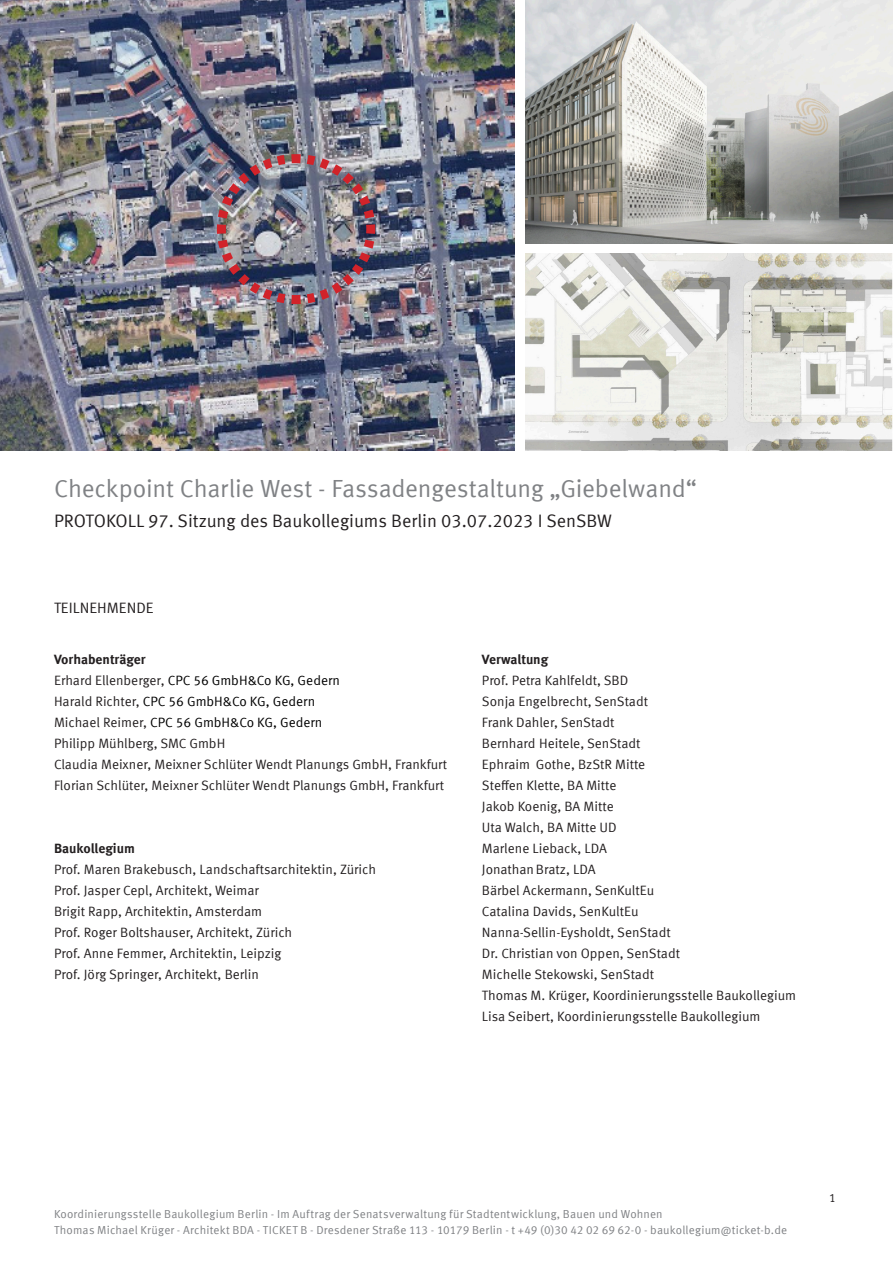
<style>
.page{position:relative;width:893px;height:1263px;background:#fff}
.page>*{position:absolute;margin:0;border:0;box-sizing:border-box;transform-origin:0 0}
.t1{font:24.75px "Meta Offc Norm";letter-spacing:-.01em;color:#808285}
.t2{font:18px "Meta Offc Norm";color:#231f20}
.t3{font:15px "Meta Offc Norm";color:#231f20}
.t4{font:13.5px "Meta Offc Norm";color:#231f20}
.t5{font:13.5px "Meta Offc Norm";color:#000}
.t6{font:700 13.5px "Meta Offc";letter-spacing:-.005em;color:#231f20}
.t7{font:12px "Meta Offc Norm";color:#231f20}
.t8{font:11.55px/15.8px "Meta Offc Norm";letter-spacing:.015em;color:#808285}
.s1{color:#231f20}
</style>
<div class="page">
<img style="left:0;top:0;width:514px;height:450px">
<img style="left:212px;top:149px;width:168px;height:160px">
<img style="left:525px;top:0;width:368px;height:243px">
<img style="left:525px;top:253px;width:368px;height:197px">
<p class="t1" style="left:54px;top:474px;width:645px">Checkpoint Charlie West - Fassadengestaltung „Giebelwand“</p>
<p class="t2" style="left:54px;top:510px;width:559px">PROTOKOLL 97. Sitzung des Baukollegiums Berlin 03.07.2023 I SenSBW</p>
<p class="t3" style="left:54px;top:599px;width:101px">TEILNEHMENDE</p>
<p class="t6" style="left:54px;top:651px;width:93px">Vorhabenträger</p>
<p class="t5" style="left:54px;top:673px;width:287px"><span class="s1">Erhard Ellenberger,</span> CPC 56 GmbH&amp;Co KG, Gedern</p>
<p class="t5" style="left:54px;top:694px;width:263px"><span class="s1">Harald Richter,</span> CPC 56 GmbH&amp;Co KG, Gedern</p>
<p class="t5" style="left:54px;top:715px;width:270px"><span class="s1">Michael Reimer,</span> CPC 56 GmbH&amp;Co KG, Gedern</p>
<p class="t4" style="left:54px;top:736px;width:173px">Philipp Mühlberg, SMC GmbH</p>
<p class="t4" style="left:54px;top:757px;width:395px">Claudia Meixner, Meixner Schlüter Wendt Planungs GmbH, Frankfurt</p>
<p class="t4" style="left:54px;top:778px;width:392px">Florian Schlüter, Meixner Schlüter Wendt Planungs GmbH, Frankfurt</p>
<p class="t6" style="left:54px;top:840px;width:82px">Baukollegium</p>
<p class="t4" style="left:54px;top:862px;width:324px">Prof. Maren Brakebusch, Landschaftsarchitektin, Zürich</p>
<p class="t4" style="left:54px;top:883px;width:206px">Prof. Jasper Cepl, Architekt, Weimar</p>
<p class="t4" style="left:54px;top:904px;width:210px">Brigit Rapp, Architektin, Amsterdam</p>
<p class="t4" style="left:54px;top:925px;width:240px">Prof. Roger Boltshauser, Architekt, Zürich</p>
<p class="t4" style="left:54px;top:946px;width:229px">Prof. Anne Femmer, Architektin, Leipzig</p>
<p class="t4" style="left:54px;top:967px;width:207px">Prof. Jörg Springer, Architekt, Berlin</p>
<p class="t6" style="left:482px;top:651px;width:68px">Verwaltung</p>
<p class="t4" style="left:482px;top:673px;width:148px">Prof. Petra Kahlfeldt, SBD</p>
<p class="t4" style="left:482px;top:694px;width:168px">Sonja Engelbrecht, SenStadt</p>
<p class="t4" style="left:482px;top:715px;width:134px">Frank Dahler, SenStadt</p>
<p class="t4" style="left:482px;top:736px;width:160px">Bernhard Heitele, SenStadt</p>
<p class="t4" style="left:482px;top:757px;width:165px">Ephraim Gothe, BzStR Mitte</p>
<p class="t4" style="left:482px;top:778px;width:136px">Steffen Klette, BA Mitte</p>
<p class="t4" style="left:482px;top:799px;width:133px">Jakob Koenig, BA Mitte</p>
<p class="t4" style="left:482px;top:820px;width:136px">Uta Walch, BA Mitte UD</p>
<p class="t4" style="left:482px;top:841px;width:127px">Marlene Lieback, LDA</p>
<p class="t4" style="left:482px;top:862px;width:115px">JonathanBratz, LDA</p>
<p class="t4" style="left:482px;top:883px;width:174px">Bärbel Ackermann, SenKultEu</p>
<p class="t4" style="left:482px;top:904px;width:158px">Catalina Davids, SenKultEu</p>
<p class="t4" style="left:482px;top:925px;width:190px">Nanna-Sellin-Eysholdt, SenStadt</p>
<p class="t4" style="left:482px;top:946px;width:200px">Dr. Christian von Oppen, SenStadt</p>
<p class="t4" style="left:482px;top:967px;width:174px">Michelle Stekowski, SenStadt</p>
<p class="t4" style="left:482px;top:988px;width:316px">Thomas M. Krüger, Koordinierungsstelle Baukollegium</p>
<p class="t4" style="left:482px;top:1009px;width:280px">Lisa Seibert, Koordinierungsstelle Baukollegium</p>
<p class="t8" style="left:54px;top:1206px;width:735px">Koordinierungsstelle Baukollegium Berlin - Im Auftrag der Senatsverwaltung für Stadtentwicklung, Bauen und Wohnen<br>Thomas Michael Krüger - Architekt BDA - TICKET B - Dresdener Straße 113 - 10179 Berlin - t +49 (0)30 42 02 69 62-0 - baukollegium@ticket-b.de</p>
<p class="t7" style="left:829px;top:1191px;width:8px">1</p>
</div>
